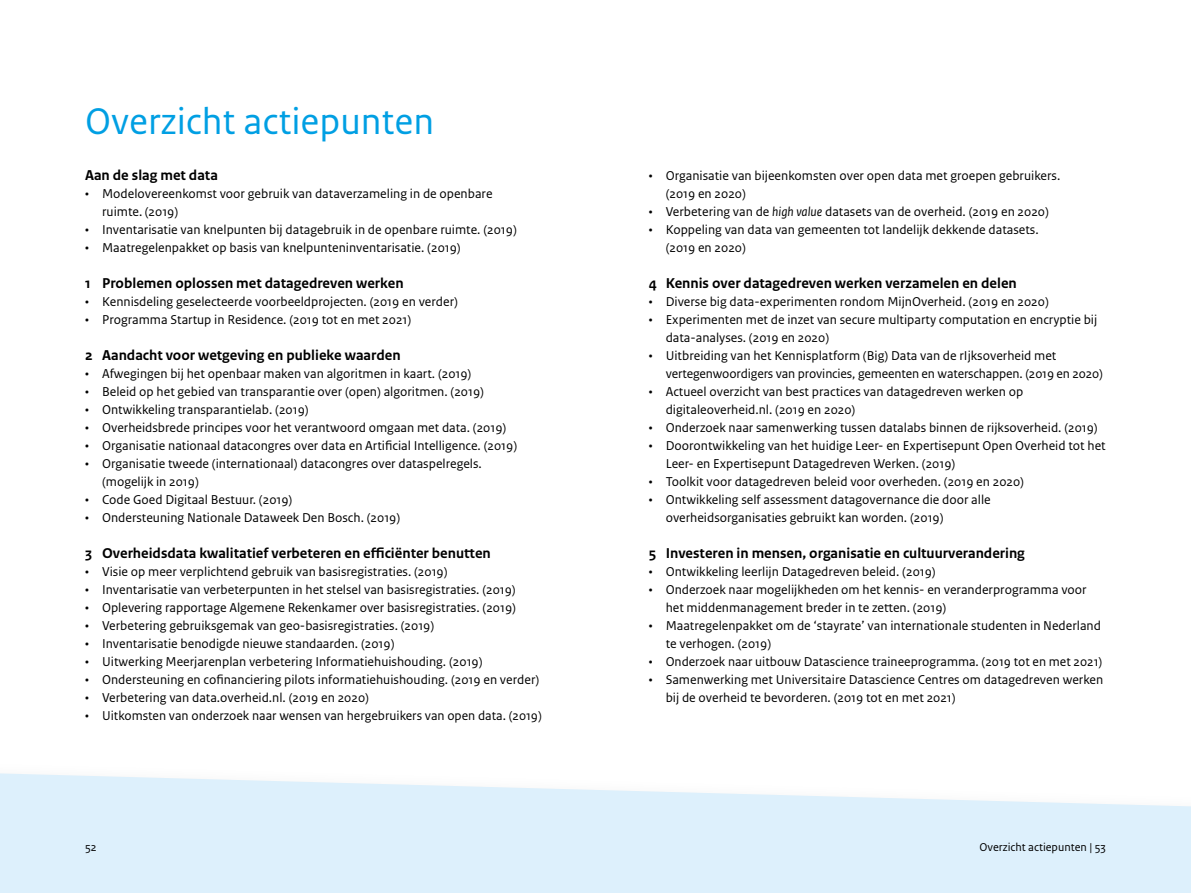
<style>
.page{position:relative;width:1191px;height:893px;background:#fff}
.page>*{position:absolute;margin:0;border:0;box-sizing:border-box;transform-origin:0 0}
.t1{font:39px "Rijksoverheid Sans Text";color:#009fe3}
.t2{font:700 15px "Rijksoverheid Sans Text";color:#000}
.t3{font:13.5px/18px "Rijksoverheid Sans Text";color:#000}
.t4{font:12px "Rijksoverheid Sans Text";color:#000}
.s1{font-style:italic}
</style>
<div class="page">
<svg style="left:0;top:773px;width:1191px;height:120px;background:#e1f1fc"></svg>
<h1 class="t1" style="left:85px;top:99px;width:350px">Overzicht actiepunten</h1>
<p class="t2" style="left:85px;top:167px;width:134px">Aan de slag met data</p>
<p class="t3" style="left:102px;top:185px;width:392px;text-indent:-17px">• Modelovereenkomst voor gebruik van dataverzameling in de openbare ruimte. (2019)</p>
<p class="t3" style="left:85px;top:221px;width:433px">• Inventarisatie van knelpunten bij datagebruik in de openbare ruimte. (2019)</p>
<p class="t3" style="left:85px;top:239px;width:377px">• Maatregelenpakket op basis van knelpunteninventarisatie. (2019)</p>
<p class="t2" style="left:85px;top:275px;width:320px">1 Problemen oplossen met datagedreven werken</p>
<p class="t3" style="left:85px;top:293px;width:374px">• Kennisdeling geselecteerde voorbeeldprojecten. (2019 en verder)</p>
<p class="t3" style="left:85px;top:311px;width:328px">• Programma Startup in Residence. (2019 tot en met 2021)</p>
<p class="t2" style="left:85px;top:347px;width:317px">2 Aandacht voor wetgeving en publieke waarden</p>
<p class="t3" style="left:85px;top:365px;width:388px">• Afwegingen bij het openbaar maken van algoritmen in kaart. (2019)</p>
<p class="t3" style="left:85px;top:383px;width:400px">• Beleid op het gebied van transparantie over (open) algoritmen. (2019)</p>
<p class="t3" style="left:85px;top:401px;width:225px">• Ontwikkeling transparantielab. (2019)</p>
<p class="t3" style="left:85px;top:419px;width:423px">• Overheidsbrede principes voor het verantwoord omgaan met data. (2019)</p>
<p class="t3" style="left:85px;top:437px;width:433px">• Organisatie nationaal datacongres over data en Artificial Intelligence. (2019)</p>
<p class="t3" style="left:102px;top:455px;width:381px;text-indent:-17px">• Organisatie tweede (internationaal) datacongres over dataspelregels. (mogelijk in 2019)</p>
<p class="t3" style="left:85px;top:491px;width:209px">• Code Goed Digitaal Bestuur. (2019)</p>
<p class="t3" style="left:85px;top:509px;width:317px">• Ondersteuning Nationale Dataweek Den Bosch. (2019)</p>
<p class="t2" style="left:85px;top:545px;width:407px">3 Overheidsdata kwalitatief verbeteren en efficiënter benutten</p>
<p class="t3" style="left:85px;top:563px;width:364px">• Visie op meer verplichtend gebruik van basisregistraties. (2019)</p>
<p class="t3" style="left:85px;top:581px;width:432px">• Inventarisatie van verbeterpunten in het stelsel van basisregistraties. (2019)</p>
<p class="t3" style="left:85px;top:599px;width:432px">• Oplevering rapportage Algemene Rekenkamer over basisregistraties. (2019)</p>
<p class="t3" style="left:85px;top:617px;width:351px">• Verbetering gebruiksgemak van geo-basisregistraties. (2019)</p>
<p class="t3" style="left:85px;top:635px;width:311px">• Inventarisatie benodigde nieuwe standaarden. (2019)</p>
<p class="t3" style="left:85px;top:653px;width:399px">• Uitwerking Meerjarenplan verbetering Informatiehuishouding. (2019)</p>
<p class="t3" style="left:85px;top:671px;width:456px">• Ondersteuning en cofinanciering pilots informatiehuishouding. (2019 en verder)</p>
<p class="t3" style="left:85px;top:689px;width:285px">• Verbetering van data.overheid.nl. (2019 en 2020)</p>
<p class="t3" style="left:85px;top:707px;width:458px">• Uitkomsten van onderzoek naar wensen van hergebruikers van open data. (2019)</p>
<p class="t3" style="left:665px;top:167px;width:396px;text-indent:-17px">• Organisatie van bijeenkomsten over open data met groepen gebruikers. (2019 en 2020)</p>
<p class="t3" style="left:648px;top:203px;width:402px">• Verbetering van de <span class="s1">high value</span> datasets van de overheid. (2019 en 2020)</p>
<p class="t3" style="left:665px;top:221px;width:374px;text-indent:-17px">• Koppeling van data van gemeenten tot landelijk dekkende datasets. (2019 en 2020)</p>
<p class="t2" style="left:648px;top:275px;width:370px">4 Kennis over datagedreven werken verzamelen en delen</p>
<p class="t3" style="left:648px;top:293px;width:402px">• Diverse big data-experimenten rondom MijnOverheid. (2019 en 2020)</p>
<p class="t3" style="left:665px;top:311px;width:433px;text-indent:-17px">• Experimenten met de inzet van secure multiparty computation en encryptie bij data-analyses. (2019 en 2020)</p>
<p class="t3" style="left:665px;top:347px;width:439px;text-indent:-17px">• Uitbreiding van het Kennisplatform (Big) Data van de rIjksoverheid met vertegenwoordigers van provincies, gemeenten en waterschappen. (2019 en 2020)</p>
<p class="t3" style="left:665px;top:383px;width:359px;text-indent:-17px">• Actueel overzicht van best practices van datagedreven werken op digitaleoverheid.nl. (2019 en 2020)</p>
<p class="t3" style="left:648px;top:419px;width:450px">• Onderzoek naar samenwerking tussen datalabs binnen de rijksoverheid. (2019)</p>
<p class="t3" style="left:665px;top:437px;width:441px;text-indent:-17px">• Doorontwikkeling van het huidige Leer- en Expertisepunt Open Overheid tot het<br>Leer- en Expertisepunt Datagedreven Werken. (2019)</p>
<p class="t3" style="left:648px;top:473px;width:377px">• Toolkit voor datagedreven beleid voor overheden. (2019 en 2020)</p>
<p class="t3" style="left:665px;top:491px;width:326px;text-indent:-17px">• Ontwikkeling self assessment datagovernance die door alle overheidsorganisaties gebruikt kan worden. (2019)</p>
<p class="t2" style="left:648px;top:545px;width:378px">5 Investeren in mensen, organisatie en cultuurverandering</p>
<p class="t3" style="left:648px;top:563px;width:288px">• Ontwikkeling leerlijn Datagedreven beleid. (2019)</p>
<p class="t3" style="left:665px;top:581px;width:422px;text-indent:-17px">• Onderzoek naar mogelijkheden om het kennis- en veranderprogramma voor het middenmanagement breder in te zetten. (2019)</p>
<p class="t3" style="left:665px;top:617px;width:437px;text-indent:-17px">• Maatregelenpakket om de ‘stayrate’ van internationale studenten in Nederland te verhogen. (2019)</p>
<p class="t3" style="left:648px;top:653px;width:455px">• Onderzoek naar uitbouw Datascience traineeprogramma. (2019 tot en met 2021)</p>
<p class="t3" style="left:665px;top:671px;width:439px;text-indent:-17px">• Samenwerking met Universitaire Datascience Centres om datagedreven werken bij de overheid te bevorderen. (2019 tot en met 2021)</p>
<p class="t4" style="left:85px;top:840px;width:13px">52</p>
<p class="t4" style="left:979px;top:840px;width:128px">Overzicht actiepunten | 53</p>
</div>
